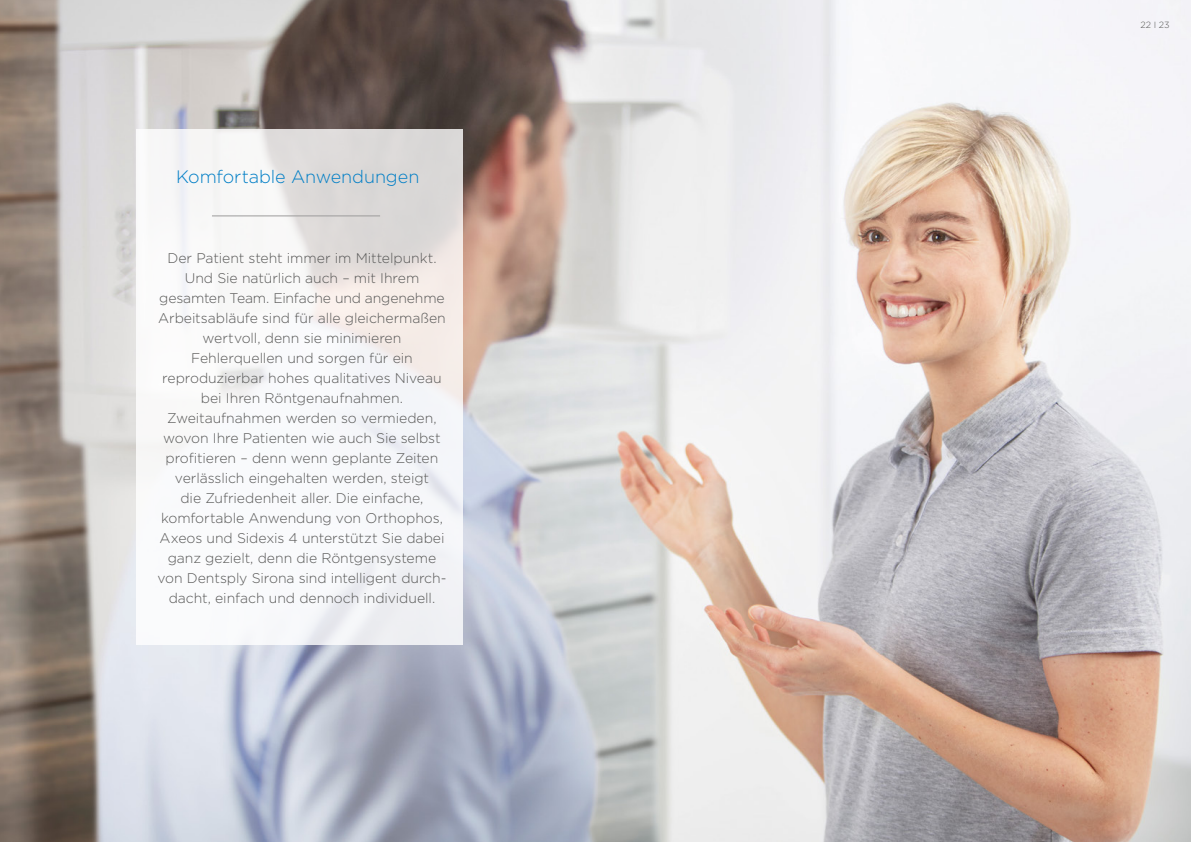
<style>
.page{position:relative;width:1191px;height:842px;background:#fff}
.page>*{position:absolute;margin:0;border:0;box-sizing:border-box;transform-origin:0 0}
.t1{font:300 18px "Gotham";letter-spacing:-.005em;color:#007ec6}
.t2{font:300 14px/20px "Gotham";letter-spacing:-.005em;color:#585857;text-align:center}
.t3{font:300 9px "Gotham";color:#585857}
</style>
<div class="page">
<img style="left:0;top:0;width:1191px;height:842px">
<svg style="left:137px;top:129px;width:326px;height:516px"></svg>
<hr style="left:212px;top:215px;width:168px;height:1px;background:#9c9b9b">
<p class="t1" style="left:176px;top:165px;width:245px">Komfortable Anwendungen</p>
<p class="t2" style="left:157px;top:247px;width:291px">Der Patient steht immer im Mittelpunkt.<br>Und Sie natürlich auch – mit Ihrem gesamten Team. Einfache und angenehme Arbeitsabläufe sind für alle gleichermaßen wertvoll, denn sie minimieren Fehlerquellen und sorgen für ein reproduzierbar hohes qualitatives Niveau bei Ihren Röntgenaufnahmen.<br>Zweitaufnahmen werden so vermieden, wovon Ihre Patienten wie auch Sie selbst profitieren – denn wenn geplante Zeiten verlässlich eingehalten werden, steigt<br>die Zufriedenheit aller. Die einfache, komfortable Anwendung von Orthophos, Axeos und Sidexis 4 unterstützt Sie dabei ganz gezielt, denn die Röntgensysteme von Dentsply Sirona sind intelligent durch&shy;dacht, einfach und dennoch individuell.</p>
<p class="t3" style="left:1140px;top:19px;width:31px">22 I 23</p>
</div>
